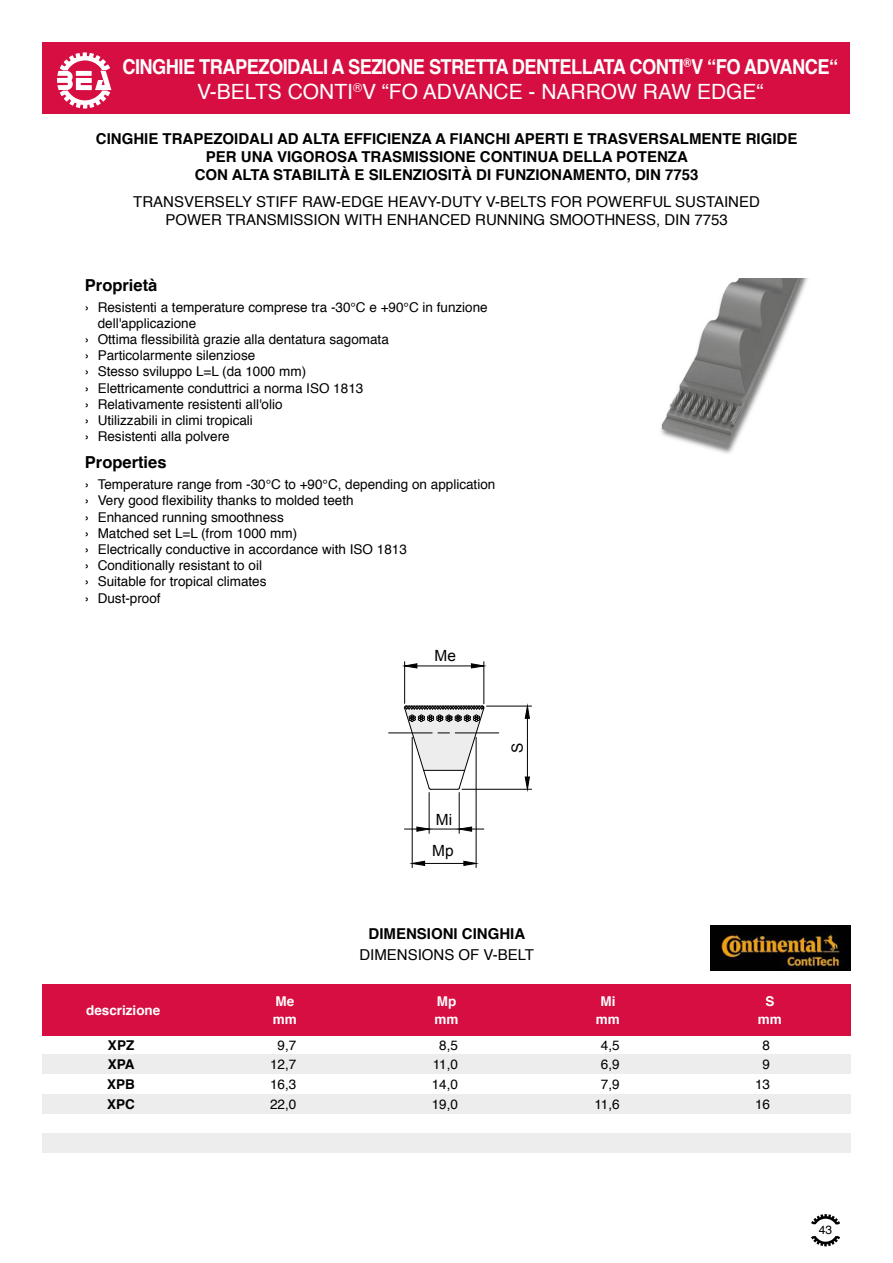
<style>
.page{position:relative;width:893px;height:1263px;background:#fff}
.page>*{position:absolute;margin:0;border:0;box-sizing:border-box;transform-origin:0 0}
.t1{font:21px "Helvetica";color:#fff}
.t2{font:700 20.55px "Helvetica";letter-spacing:-.03em;color:#fff;scale:.89 1}
.t3{font:700 16.5px "Helvetica";color:#000}
.t4{font:15.45px "Arial";color:#000}
.t5{font:700 15px/18px "Helvetica";color:#000;text-align:center}
.t6{font:15px/18px "Helvetica";color:#000;text-align:center}
.t7{font:13.5px/16.2px "Helvetica";color:#000}
.t8{font:700 13.5px/18px "Helvetica";color:#fff}
.t9{font:700 13.5px "Helvetica";color:#000}
.t10{font:12px "Helvetica";color:#000}
</style>
<div class="page">
<div style="left:42px;top:1133px;width:809px;height:20px;background:#ededed"></div>
<div style="left:42px;top:1094px;width:809px;height:19px;background:#ededed"></div>
<div style="left:42px;top:1054px;width:809px;height:20px;background:#ededed"></div>
<div style="left:42px;top:984px;width:809px;height:51px;background:#d60e41"></div>
<svg style="left:811px;top:1214px;width:29px;height:10px"></svg>
<svg style="left:811px;top:1236px;width:29px;height:10px"></svg>
<div style="left:43px;top:43px;width:807px;height:71px;background:#d60e41"></div>
<svg style="left:57px;top:52px;width:54px;height:57px"></svg>
<img style="left:661px;top:278px;width:147px;height:176px">
<hr style="left:389px;top:733px;width:43px;height:1px;background:#000">
<hr style="left:455px;top:733px;width:44px;height:1px;background:#000">
<svg style="left:404px;top:705px;width:81px;height:85px"></svg>
<hr style="left:404px;top:662px;width:1px;height:41px;background:#000">
<hr style="left:484px;top:662px;width:1px;height:42px;background:#000">
<hr style="left:417px;top:666px;width:54px;height:1px;background:#000">
<svg style="left:404px;top:663px;width:14px;height:6px"></svg>
<svg style="left:471px;top:663px;width:14px;height:6px"></svg>
<hr style="left:487px;top:706px;width:45px;height:1px;background:#000">
<hr style="left:462px;top:789px;width:70px;height:1px;background:#000">
<hr style="left:527px;top:718px;width:1px;height:59px;background:#000">
<svg style="left:524px;top:705px;width:6px;height:14px"></svg>
<svg style="left:524px;top:776px;width:6px;height:14px"></svg>
<hr style="left:412px;top:737px;width:1px;height:130px;background:#000">
<hr style="left:476px;top:737px;width:1px;height:130px;background:#000">
<hr style="left:425px;top:863px;width:39px;height:1px;background:#000">
<svg style="left:411px;top:860px;width:14px;height:6px"></svg>
<svg style="left:463px;top:860px;width:14px;height:6px"></svg>
<hr style="left:429px;top:792px;width:1px;height:41px;background:#000">
<hr style="left:459px;top:792px;width:1px;height:41px;background:#000">
<hr style="left:429px;top:829px;width:30px;height:1px;background:#000">
<svg style="left:404px;top:826px;width:26px;height:6px"></svg>
<svg style="left:458px;top:826px;width:26px;height:6px"></svg>
<img style="left:711px;top:926px;width:140px;height:45px">
<h2 class="t2" style="left:122px;top:50px;width:806px">CINGHIE TRAPEZOIDALI A SEZIONE STRETTA DENTELLATA CONTI<sup>®</sup>V “FO ADVANCE“</h2>
<h1 class="t1" style="left:197px;top:76px;width:568px">V-BELTS CONTI<sup>®</sup>V “FO ADVANCE - NARROW RAW EDGE“</h1>
<p class="t5" style="left:96px;top:130px;width:703px">CINGHIE TRAPEZOIDALI AD ALTA EFFICIENZA A FIANCHI APERTI E TRASVERSALMENTE RIGIDE<br>PER UNA VIGOROSA TRASMISSIONE CONTINUA DELLA POTENZA<br>CON ALTA STABILITÀ E SILENZIOSITÀ DI FUNZIONAMENTO, DIN 7753</p>
<p class="t6" style="left:133px;top:193px;width:628px">TRANSVERSELY STIFF RAW-EDGE HEAVY-DUTY V-BELTS FOR POWERFUL SUSTAINED<br>POWER TRANSMISSION WITH ENHANCED RUNNING SMOOTHNESS, DIN 7753</p>
<p class="t3" style="left:85px;top:271px;width:74px">Proprietà</p>
<p class="t7" style="left:85px;top:299px;width:404px">› Resistenti a temperature comprese tra -30°C e +90°C in funzione</p>
<p class="t7" style="left:98px;top:315px;width:100px">dell'applicazione</p>
<p class="t7" style="left:85px;top:332px;width:305px">› Ottima flessibilità grazie alla dentatura sagomata</p>
<p class="t7" style="left:85px;top:348px;width:172px">› Particolarmente silenziose</p>
<p class="t7" style="left:85px;top:364px;width:223px">› Stesso sviluppo L=L (da 1000 mm)</p>
<p class="t7" style="left:85px;top:380px;width:280px">› Elettricamente conduttrici a norma ISO 1813</p>
<p class="t7" style="left:85px;top:396px;width:199px">› Relativamente resistenti all'olio</p>
<p class="t7" style="left:85px;top:413px;width:170px">› Utilizzabili in climi tropicali</p>
<p class="t7" style="left:85px;top:429px;width:146px">› Resistenti alla polvere</p>
<p class="t3" style="left:85px;top:449px;width:83px">Properties</p>
<p class="t7" style="left:85px;top:477px;width:412px">› Temperature range from -30°C to +90°C, depending on application › Very good flexibility thanks to molded teeth<br>› Enhanced running smoothness<br>› Matched set L=L (from 1000 mm)<br>› Electrically conductive in accordance with ISO 1813<br>› Conditionally resistant to oil<br>› Suitable for tropical climates<br>› Dust-proof</p>
<p class="t4" style="left:434px;top:646px;width:23px">Me</p>
<p class="t4" style="left:436px;top:809px;width:18px">Mi</p>
<p class="t4" style="left:432px;top:840px;width:23px">Mp</p>
<p class="t4" style="left:507px;top:753px;width:12px;rotate:-90deg">S</p>
<p class="t5" style="left:369px;top:925px;width:158px">DIMENSIONI CINGHIA</p>
<p class="t6" style="left:359px;top:946px;width:176px">DIMENSIONS OF V-BELT</p>
<p class="t8" style="left:86px;top:1001px;width:76px">descrizione</p>
<p class="t8" style="left:273px;top:992px;width:26px">Me mm</p>
<p class="t8" style="left:435px;top:992px;width:26px">Mp mm</p>
<p class="t8" style="left:596px;top:992px;width:26px;text-align:center">Mi mm</p>
<p class="t8" style="left:758px;top:992px;width:26px;text-align:center">S mm</p>
<p class="t9" style="left:108px;top:1034px;width:28px">XPZ</p>
<p class="t7" style="left:278px;top:1037px;width:20px">9,7</p>
<p class="t7" style="left:439px;top:1037px;width:20px">8,5</p>
<p class="t7" style="left:601px;top:1037px;width:20px">4,5</p>
<p class="t7" style="left:763px;top:1037px;width:9px">8</p>
<p class="t9" style="left:108px;top:1054px;width:28px">XPA</p>
<p class="t7" style="left:270px;top:1057px;width:28px">12,7</p>
<p class="t7" style="left:433px;top:1057px;width:27px">11,0</p>
<p class="t7" style="left:601px;top:1057px;width:20px">6,9</p>
<p class="t7" style="left:763px;top:1057px;width:9px">9</p>
<p class="t9" style="left:107px;top:1073px;width:29px">XPB</p>
<p class="t7" style="left:270px;top:1077px;width:28px">16,3</p>
<p class="t7" style="left:432px;top:1077px;width:28px">14,0</p>
<p class="t7" style="left:601px;top:1077px;width:20px">7,9</p>
<p class="t7" style="left:755px;top:1077px;width:17px">13</p>
<p class="t9" style="left:107px;top:1093px;width:29px">XPC</p>
<p class="t7" style="left:270px;top:1096px;width:28px">22,0</p>
<p class="t7" style="left:432px;top:1096px;width:28px">19,0</p>
<p class="t7" style="left:594px;top:1096px;width:27px">11,6</p>
<p class="t7" style="left:755px;top:1096px;width:17px">16</p>
<p class="t10" style="left:819px;top:1221px;width:15px">43</p>
</div>
